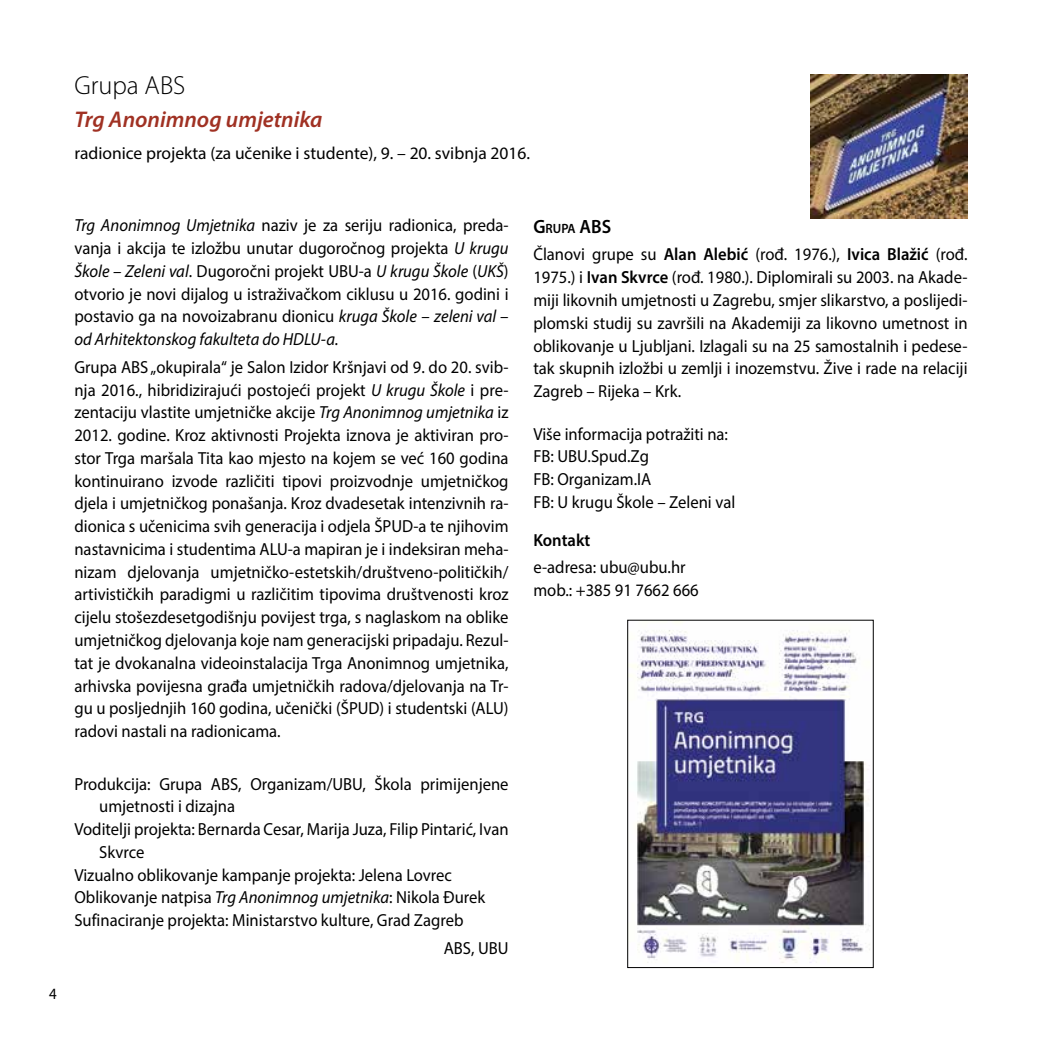
<style>
.page{position:relative;width:1042px;height:1042px;background:#fff}
.page>*{position:absolute;margin:0;border:0;box-sizing:border-box;transform-origin:0 0}
.t1{font:300 26.25px "Myriad Pro";color:#000}
.t2{font:italic 600 22.75px "Myriad Pro";color:#a03123}
.t3{font:600 19.25px "Myriad Pro";color:#000;scale:.95 1}
.t4{font:17.5px/22.8px "Myriad Pro";color:#000;text-align:justify;scale:.95 1}
.t5{font:17.5px "Myriad Pro";color:#000}
.t6{font:600 17.5px "Myriad Pro";color:#000;scale:.95 1}
.t7{font:15.75px "Myriad Pro";color:#000;scale:.95 1}
.s1{font-style:italic}
.s2{font-size:13.47px}
.s3{font-weight:600}
</style>
<div class="page">
<img style="left:811px;top:74px;width:156px;height:144px">
<img style="left:631px;top:622px;width:239px;height:341px">
<div style="left:627px;top:620px;width:246px;height:348px;border:1px solid #000"></div>
<h1 class="t1" style="left:74px;top:71px;width:113px">Grupa ABS</h1>
<h2 class="t2" style="left:74px;top:105px;width:250px">Trg Anonimnog umjetnika</h2>
<p class="t5" style="left:74px;top:143px;width:457px">radionice projekta (za učenike i studente), 9. – 20. svibnja 2016.</p>
<p class="t7" style="left:49px;top:984px;width:10px">4</p>
<p class="t4" style="left:74px;top:214px;width:458px"><span class="s1">Trg Anonimnog Umjetnika</span> naziv je za seriju radionica, preda&shy;vanja i akcija te izložbu unutar dugoročnog projekta <span class="s1">U krugu Škole – Zeleni val</span>. Dugoročni projekt UBU-a <span class="s1">U krugu Škole</span> (<span class="s1">UKŠ</span>) otvorio je novi dijalog u istraživačkom ciklusu u 2016. godini i postavio ga na novoizabranu dionicu <span class="s1">kruga Škole</span> – <span class="s1">zeleni val – od Arhitektonskog fakulteta do HDLU-a.</span></p>
<p class="t4" style="left:74px;top:355px;width:458px">Grupa ABS „okupirala“ je Salon Izidor Kršnjavi od 9. do 20. svib&shy;nja 2016., hibridizirajući postojeći projekt <span class="s1">U krugu Škole</span> i pre&shy;zentaciju vlastite umjetničke akcije <span class="s1">Trg Anonimnog umjetnika</span> iz 2012. godine. Kroz aktivnosti Projekta iznova je aktiviran pro&shy;stor Trga maršala Tita kao mjesto na kojem se već 160 godina kontinuirano izvode različiti tipovi proizvodnje umjetničkog djela i umjetničkog ponašanja. Kroz dvadesetak intenzivnih ra&shy;dionica s učenicima svih generacija i odjela ŠPUD-a te njihovim nastavnicima i studentima ALU-a mapiran je i indeksiran meha&shy;nizam djelovanja umjetničko-estetskih/društveno-političkih/ artivističkih paradigmi u različitim tipovima društvenosti kroz cijelu stošezdesetgodišnju povijest trga, s naglaskom na oblike umjetničkog djelovanja koje nam generacijski pripadaju. Rezul&shy;tat je dvokanalna videoinstalacija Trga Anonimnog umjetnika, arhivska povijesna građa umjetničkih radova/djelovanja na Tr&shy;gu u posljednjih 160 godina, učenički (ŠPUD) i studentski (ALU) radovi nastali na radionicama.</p>
<p class="t4" style="left:74px;top:772px;width:458px">Produkcija: Grupa ABS, Organizam/UBU, Škola primijenjene</p>
<p class="t4" style="left:99px;top:795px;width:144px">umjetnosti i dizajna</p>
<p class="t4" style="left:74px;top:817px;width:458px">Voditelji projekta: Bernarda Cesar, Marija Juza, Filip Pintarić, Ivan</p>
<p class="t4" style="left:99px;top:840px;width:49px">Skvrce</p>
<p class="t4" style="left:74px;top:863px;width:399px">Vizualno oblikovanje kampanje projekta: Jelena Lovrec</p>
<p class="t4" style="left:74px;top:886px;width:434px">Oblikovanje natpisa <span class="s1">Trg Anonimnog umjetnika</span>: Nikola Đurek</p>
<p class="t4" style="left:74px;top:908px;width:411px">Sufinaciranje projekta: Ministarstvo kulture, Grad Zagreb</p>
<p class="t4" style="left:444px;top:936px;width:70px">ABS, UBU</p>
<p class="t3" style="left:533px;top:214px;width:83px">G<span class="s2">RUPA</span> ABS</p>
<p class="t4" style="left:533px;top:243px;width:458px">Članovi grupe su <span class="s3">Alan Alebić</span> (rođ. 1976.), <span class="s3">Ivica Blažić</span> (rođ.<br>1975.) i <span class="s3">Ivan Skvrce</span> (rođ. 1980.). Diplomirali su 2003. na Akade&shy;miji likovnih umjetnosti u Zagrebu, smjer slikarstvo, a poslijedi&shy;plomski studij su završili na Akademiji za likovno umetnost in oblikovanje u Ljubljani. Izlagali su na 25 samostalnih i pedese&shy;tak skupnih izložbi u zemlji i inozemstvu. Žive i rade na relaciji Zagreb – Rijeka – Krk.</p>
<p class="t4" style="left:533px;top:422px;width:214px;text-align:left">Više informacija potražiti na:<br>FB: UBU.Spud.Zg<br>FB: Organizam.IA<br>FB: U krugu Škole – Zeleni val</p>
<p class="t6" style="left:533px;top:528px;width:61px">Kontakt</p>
<p class="t4" style="left:533px;top:556px;width:175px">e-adresa: ubu@ubu.hr mob.: +385 91 7662 666</p>
</div>
